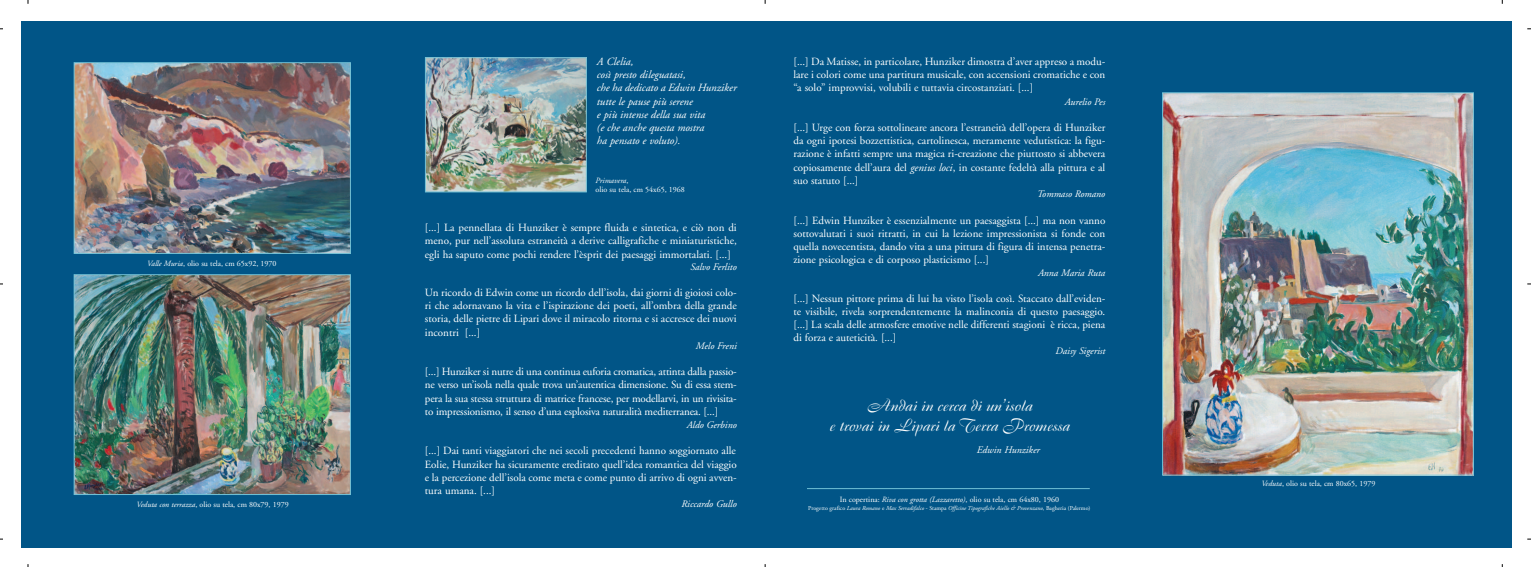
<style>
.page{position:relative;width:1531px;height:567px;background:#fff}
.page>*{position:absolute;margin:0;border:0;box-sizing:border-box;transform-origin:0 0}
.t1{font:17px/20.4px "Boulevard";color:#fff;text-align:center}
.t2{font:11px/13.2px "Adobe Garamond";color:#fff;text-align:justify}
.t3{font:italic 11px/13.2px "Adobe Garamond";color:#fff}
.t4{font:italic 10px "Adobe Garamond";color:#fff}
.t5{font:8px/9.6px "Adobe Garamond";color:#fff}
.t6{font:italic 6px "Adobe Garamond";color:#fff}
.s1{font-style:italic}
.s2{font-style:normal}
</style>
<div class="page">
<img style="left:0;top:0;width:1531px;height:567px">
<p class="t5" style="left:147px;top:259px;width:131px"><span class="s1">Valle Muria</span>, olio su tela, cm 65x92, 1970</p>
<p class="t5" style="left:137px;top:500px;width:154px"><span class="s1">Veduta con terrazza</span>, olio su tela, cm 80x79, 1979</p>
<p class="t3" style="left:597px;top:56px;width:141px">A Clelia,<br>così presto dileguatasi,<br>che ha dedicato a Edwin Hunziker tutte le pause più serene<br>e più intense della sua vita<br>(e che anche questa mostra<br>ha pensato e voluto).</p>
<p class="t5" style="left:596px;top:176px;width:91px"><span class="s1">Primavera</span>,<br>olio su tela, cm 54x65, 1968</p>
<p class="t2" style="left:425px;top:222px;width:313px">[...] La pennellata di Hunziker è sempre fluida e sintetica, e ciò non di meno, pur nell’assoluta estraneità a derive calligrafiche e miniaturistiche, egli ha saputo come pochi rendere l’èsprit dei paesaggi immortalati. [...]</p>
<p class="t4" style="left:690px;top:263px;width:48px">Salvo Ferlito</p>
<p class="t2" style="left:425px;top:287px;width:313px">Un ricordo di Edwin come un ricordo dell’isola, dai giorni di gioiosi colo&shy;ri che adornavano la vita e l’ispirazione dei poeti, all’ombra della grande storia, delle pietre di Lipari dove il miracolo ritorna e si accresce dei nuovi incontri [...]</p>
<p class="t4" style="left:696px;top:342px;width:42px">Melo Freni</p>
<p class="t2" style="left:425px;top:366px;width:313px">[...] Hunziker si nutre di una continua euforia cromatica, attinta dalla passio&shy;ne verso un’isola nella quale trova un’autentica dimensione. Su di essa stem&shy;pera la sua stessa struttura di matrice francese, per modellarvi, in un rivisita&shy;to impressionismo, il senso d’una esplosiva naturalità mediterranea. [...]</p>
<p class="t4" style="left:687px;top:421px;width:51px">Aldo Gerbino</p>
<p class="t2" style="left:425px;top:445px;width:313px">[...] Dai tanti viaggiatori che nei secoli precedenti hanno soggiornato alle Eolie, Hunziker ha sicuramente ereditato quell’idea romantica del viaggio e la percezione dell’isola come meta e come punto di arrivo di ogni avven&shy;tura umana. [...]</p>
<p class="t4" style="left:681px;top:500px;width:57px">Riccardo Gullo</p>
<p class="t2" style="left:793px;top:56px;width:313px">[...] Da Matisse, in particolare, Hunziker dimostra d’aver appreso a modu&shy;lare i colori come una partitura musicale, con accensioni cromatiche e con “a solo” improvvisi, volubili e tuttavia circostanziati. [...]</p>
<p class="t4" style="left:1065px;top:97px;width:42px">Aurelio Pes</p>
<p class="t2" style="left:793px;top:122px;width:313px">[...] Urge con forza sottolineare ancora l’estraneità dell’opera di Hunziker da ogni ipotesi bozzettistica, cartolinesca, meramente vedutistica: la figu&shy;razione è infatti sempre una magica ri-creazione che piuttosto si abbevera copiosamente dell’aura del <span class="s1">genius loci</span>, in costante fedeltà alla pittura e al suo statuto [...]</p>
<p class="t4" style="left:1037px;top:190px;width:70px">Tommaso Romano</p>
<p class="t2" style="left:793px;top:214px;width:313px">[...] Edwin Hunziker è essenzialmente un paesaggista [...] ma non vanno sottovalutati i suoi ritratti, in cui la lezione impressionista si fonde con quella novecentista, dando vita a una pittura di figura di intensa penetra&shy;zione psicologica e di corposo plasticismo [...]</p>
<p class="t4" style="left:1038px;top:268px;width:69px">Anna Maria Ruta</p>
<p class="t2" style="left:793px;top:292px;width:313px">[...] Nessun pittore prima di lui ha visto l’isola così. Staccato dall’eviden&shy;te visibile, rivela sorprendentemente la malinconia di questo paesaggio. [...] La scala delle atmosfere emotive nelle differenti stagioni è ricca, piena di forza e auteticità. [...]</p>
<p class="t4" style="left:1055px;top:347px;width:51px">Daisy Sigerist</p>
<h1 class="t1" style="left:829px;top:397px;width:242px">Andai in cerca di un’isola<br>e trovai in Lipari la Terra Promessa</h1>
<p class="t4" style="left:977px;top:446px;width:64px">Edwin Hunziker</p>
<p class="t5" style="left:840px;top:495px;width:221px">In copertina: <span class="s1">Riva con grotta (Lazzaretto)</span>, olio su tela, cm 64x80, 1960</p>
<p class="t6" style="left:808px;top:506px;width:284px"><span class="s2">Progetto grafico</span> Laura Romano <span class="s2">e</span> Max Serradifalco <span class="s2">- Stampa</span> Officine Tipografiche Aiello &amp; Provenzano<span class="s2">, Bagheria (Palermo)</span></p>
<p class="t5" style="left:1261px;top:479px;width:116px"><span class="s1">Veduta</span>, olio su tela, cm 80x65, 1979</p>
</div>
